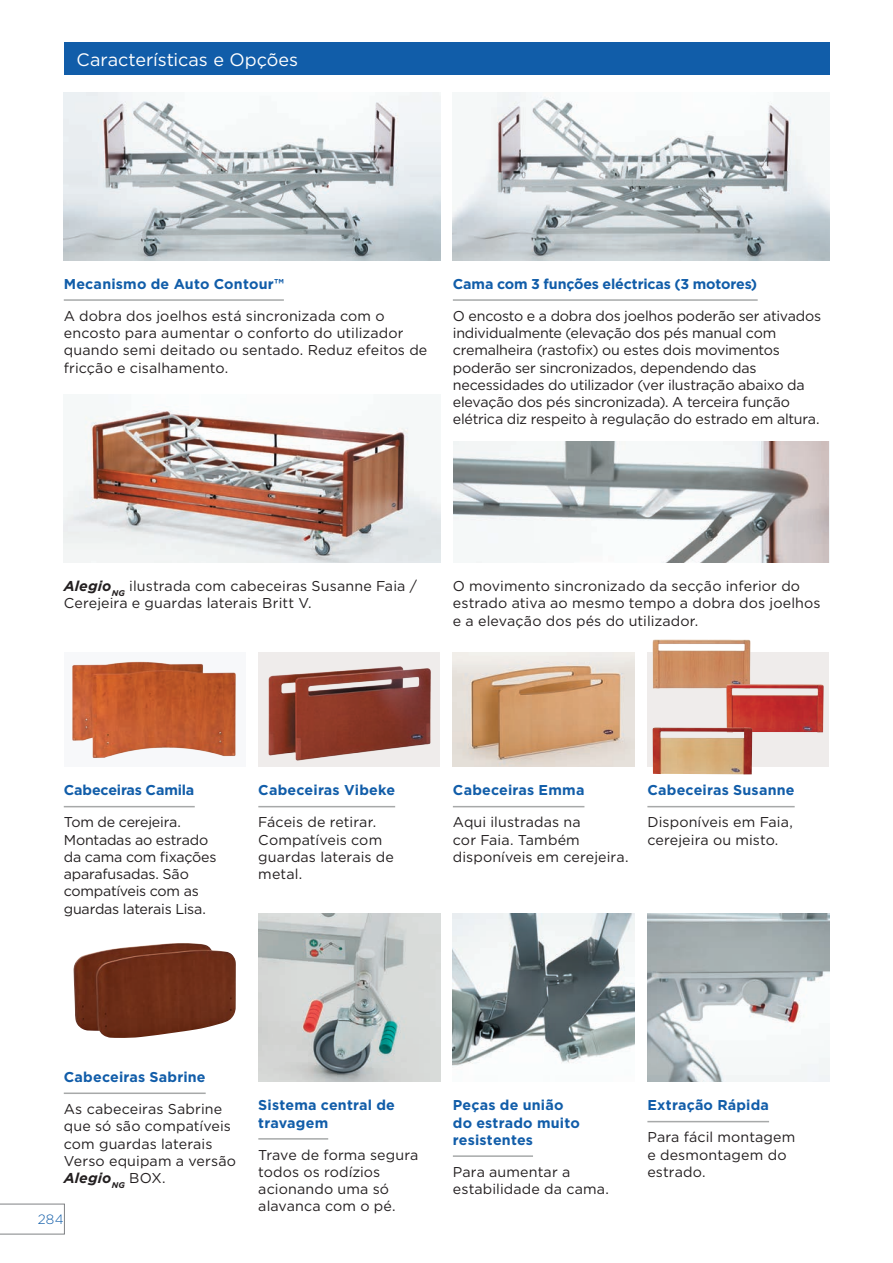
<style>
.page{position:relative;width:893px;height:1263px;background:#fff}
.page>*{position:absolute;margin:0;border:0;box-sizing:border-box;transform-origin:0 0}
.t1{font:18px "Gotham";color:#fff}
.t2{font:14.25px/17.2px "Gotham";color:#231f20}
.t3{font:700 14.25px/17.2px "Gotham";letter-spacing:.01em;color:#115da9}
.t4{font:700 14.25px "Gotham";letter-spacing:-.01em;color:#115da9}
.t5{font:300 13.5px "Gotham";color:#115da9}
.s1{font-weight:700;font-style:italic}
</style>
<div class="page">
<svg style="left:0;top:1204px;width:65px;height:30px"></svg>
<div style="left:64px;top:43px;width:765px;height:32px;background:#115da9"></div>
<img style="left:64px;top:92px;width:376px;height:168px">
<img style="left:73px;top:943px;width:163px;height:95px">
<img style="left:258px;top:652px;width:182px;height:115px">
<img style="left:453px;top:652px;width:182px;height:115px">
<hr style="left:453px;top:806px;width:131px;height:1px;background:#a7a9a9">
<hr style="left:258px;top:806px;width:137px;height:1px;background:#a7a9a9">
<div style="left:647px;top:652px;width:182px;height:115px;background:#efeceb"></div>
<hr style="left:647px;top:806px;width:148px;height:1px;background:#a7a9a9">
<hr style="left:64px;top:1092px;width:142px;height:2px;background:#a7a9a9">
<img style="left:258px;top:913px;width:182px;height:169px">
<hr style="left:258px;top:1138px;width:70px;height:1px;background:#a7a9a9">
<hr style="left:64px;top:299px;width:220px;height:2px;background:#a7a9a9">
<img style="left:453px;top:92px;width:376px;height:168px">
<hr style="left:453px;top:299px;width:305px;height:2px;background:#a7a9a9">
<img style="left:64px;top:410px;width:376px;height:153px">
<img style="left:453px;top:441px;width:376px;height:122px">
<img style="left:647px;top:913px;width:182px;height:169px">
<hr style="left:647px;top:1121px;width:122px;height:1px;background:#a7a9a9">
<img style="left:72px;top:661px;width:164px;height:98px">
<hr style="left:64px;top:806px;width:131px;height:1px;background:#a7a9a9">
<img style="left:453px;top:913px;width:182px;height:153px">
<hr style="left:453px;top:1155px;width:80px;height:2px;background:#a7a9a9">
<img style="left:652px;top:639px;width:99px;height:50px">
<img style="left:726px;top:684px;width:98px;height:48px">
<img style="left:653px;top:727px;width:99px;height:47px">
<p class="t1" style="left:77px;top:48px;width:223px">Características e Opções</p>
<p class="t3" style="left:64px;top:275px;width:222px">Mecanismo de Auto Contour™</p>
<p class="t2" style="left:64px;top:307px;width:365px">A dobra dos joelhos está sincronizada com o encosto para aumentar o conforto do utilizador quando semi deitado ou sentado. Reduz efeitos de fricção e cisalhamento.</p>
<p class="t4" style="left:453px;top:274px;width:306px">Cama com 3 funções eléctricas (3 motores)</p>
<p class="t2" style="left:453px;top:307px;width:370px">O encosto e a dobra dos joelhos poderão ser ativados individualmente (elevação dos pés manual com cremalheira (rastofix) ou estes dois movimentos poderão ser sincronizados, dependendo das necessidades do utilizador (ver ilustração abaixo da elevação dos pés sincronizada). A terceira função elétrica diz respeito à regulação do estrado em altura.</p>
<p class="t2" style="left:64px;top:577px;width:355px"><span class="s1">Alegio</span><sub>NG</sub> ilustrada com cabeceiras Susanne Faia /<br>Cerejeira e guardas laterais Britt V.</p>
<p class="t2" style="left:453px;top:577px;width:369px">O movimento sincronizado da secção inferior do estrado ativa ao mesmo tempo a dobra dos joelhos e a elevação dos pés do utilizador.</p>
<p class="t4" style="left:64px;top:781px;width:132px">Cabeceiras Camila</p>
<p class="t2" style="left:64px;top:813px;width:154px">Tom de cerejeira.<br>Montadas ao estrado da cama com fixações aparafusadas. São compatíveis com as guardas laterais Lisa.</p>
<p class="t3" style="left:258px;top:781px;width:138px">Cabeceiras Vibeke</p>
<p class="t2" style="left:258px;top:813px;width:137px">Fáceis de retirar.<br>Compatíveis com guardas laterais de metal.</p>
<p class="t3" style="left:453px;top:781px;width:133px">Cabeceiras Emma</p>
<p class="t2" style="left:453px;top:813px;width:177px">Aqui ilustradas na<br>cor Faia. Também disponíveis em cerejeira.</p>
<p class="t3" style="left:647px;top:781px;width:149px">Cabeceiras Susanne</p>
<p class="t2" style="left:647px;top:813px;width:147px">Disponíveis em Faia, cerejeira ou misto.</p>
<p class="t3" style="left:64px;top:1068px;width:143px">Cabeceiras Sabrine</p>
<p class="t2" style="left:64px;top:1100px;width:174px">As cabeceiras Sabrine que só são compatíveis com guardas laterais<br>Verso equipam a versão<br><span class="s1">Alegio</span><sub>NG</sub> BOX.</p>
<p class="t3" style="left:258px;top:1096px;width:138px">Sistema central de travagem</p>
<p class="t2" style="left:258px;top:1146px;width:162px">Trave de forma segura todos os rodízios acionando uma só alavanca com o pé.</p>
<p class="t5" style="left:38px;top:1211px;width:28px">284</p>
<p class="t3" style="left:453px;top:1096px;width:128px">Peças de união do estrado muito resistentes</p>
<p class="t2" style="left:453px;top:1163px;width:158px">Para aumentar a estabilidade da cama.</p>
<p class="t3" style="left:647px;top:1096px;width:123px">Extração Rápida</p>
<p class="t2" style="left:647px;top:1128px;width:150px">Para fácil montagem e desmontagem do estrado.</p>
</div>
